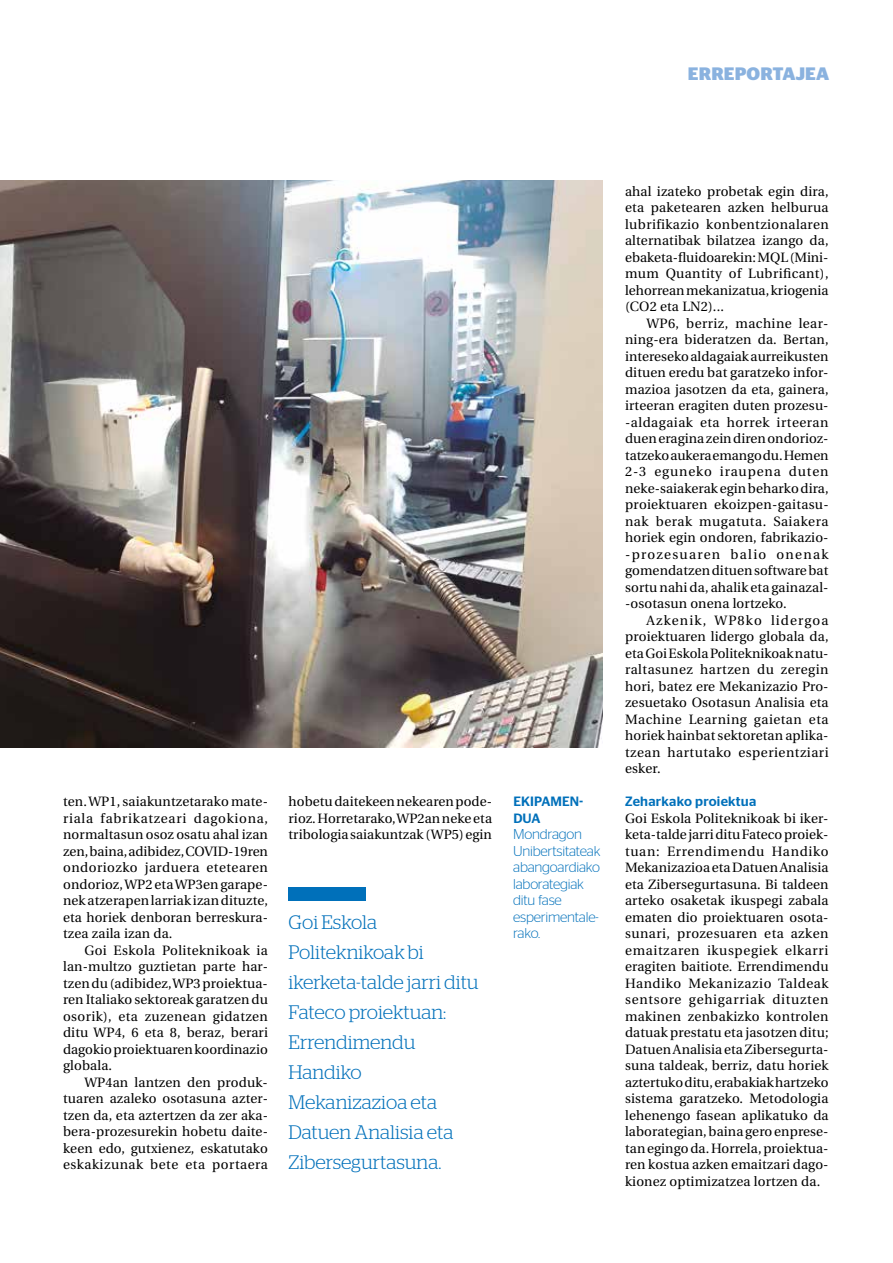
<style>
.page{position:relative;width:893px;height:1263px;background:#fff}
.page>*{position:absolute;margin:0;border:0;box-sizing:border-box;transform-origin:0 0}
.t1{font:300 19.5px/30px "Stag";color:#0070ba}
.t2{font:700 18px "Stag Sans";color:#8ab2df}
.t3{font:300 14.25px/16.5px "Stag Sans";letter-spacing:-.015em;color:#0070ba}
.t4{font:13.5px/16.5px "Utopia";letter-spacing:.01em;color:#000;text-align:justify}
.t5{font:500 13.5px/16.5px "Stag Sans";letter-spacing:.015em;color:#0070ba}
</style>
<div class="page">
<img style="left:0;top:180px;width:602px;height:568px">
<div style="left:289px;top:887px;width:77px;height:14px;background:#0070ba"></div>
<h2 class="t2" style="left:688px;top:63px;width:143px">ERREPORTAJEA</h2>
<p class="t4" style="left:63px;top:794px;width:206px">ten. WP1, saiakuntzetarako mate&shy;riala fabrikatzeari dagokiona, normaltasun osoz osatu ahal izan zen, baina, adibidez, COVID-19ren ondoriozko jarduera etetearen ondorioz, WP2 eta WP3en garape&shy;nek atzerapen larriak izan dituzte, eta horiek denboran berreskura&shy;tzea zaila izan da.</p>
<p class="t4" style="left:63px;top:942px;width:206px;text-indent:21px">Goi Eskola Politeknikoak ia lan-multzo guztietan parte har&shy;tzen du (adibidez, WP3 proiektua&shy;ren Italiako sektoreak garatzen du osorik), eta zuzenean gidatzen ditu WP4, 6 eta 8, beraz, berari dagokio proiektuaren koordinazio globala.</p>
<p class="t4" style="left:63px;top:1074px;width:206px;text-indent:21px">WP4an lantzen den produk&shy;tuaren azaleko osotasuna azter&shy;tzen da, eta aztertzen da zer aka&shy;bera-prozesurekin hobetu daite&shy;keen edo, gutxienez, eskatutako eskakizunak bete eta portaera</p>
<p class="t4" style="left:289px;top:794px;width:205px">hobetu daitekeen nekearen pode&shy;rioz. Horretarako, WP2an neke eta tribologia saiakuntzak (WP5) egin</p>
<p class="t5" style="left:513px;top:793px;width:71px">EKIPAMEN-<br>DUA</p>
<p class="t3" style="left:513px;top:826px;width:89px">Mondragon<br>Unibertsitateak abangoardiako laborategiak ditu fase esperimentale&shy;rako.</p>
<h1 class="t1" style="left:289px;top:907px;width:192px">Goi Eskola<br>Politeknikoak bi ikerketa-talde jarri ditu<br>Fateco proiektuan:<br>Errendimendu<br>Handiko<br>Mekanizazioa eta<br>Datuen Analisia eta<br>Zibersegurtasuna.</h1>
<p class="t4" style="left:625px;top:183px;width:205px">ahal izateko probetak egin dira, eta paketearen azken helburua lubrifikazio konbentzionalaren alternatibak bilatzea izango da, ebaketa-fluidoarekin: MQL (Mini&shy;mum Quantity of Lubrificant), lehorrean mekanizatua, kriogenia (CO2 eta LN2)...</p>
<p class="t4" style="left:625px;top:315px;width:205px;text-indent:21px">WP6, berriz, machine lear&shy;ning-era bideratzen da. Bertan, intereseko aldagaiak aurreikusten dituen eredu bat garatzeko infor&shy;mazioa jasotzen da eta, gainera, irteeran eragiten duten prozesu--aldagaiak eta horrek irteeran duen eragina zein diren ondorioz&shy;tatzeko aukera emango du. Hemen 2-3 eguneko iraupena duten neke-saiakerak egin beharko dira, proiektuaren ekoizpen-gaitasu&shy;nak berak mugatuta. Saiakera horiek egin ondoren, fabrikazio--prozesuaren balio onenak gomendatzen dituen software bat sortu nahi da, ahalik eta gainazal--osotasun onena lortzeko.</p>
<p class="t4" style="left:625px;top:612px;width:205px;text-indent:21px">Azkenik, WP8ko lidergoa proiektuaren lidergo globala da, eta Goi Eskola Politeknikoak natu&shy;raltasunez hartzen du zeregin hori, batez ere Mekanizazio Pro&shy;zesuetako Osotasun Analisia eta Machine Learning gaietan eta horiek hainbat sektoretan aplika&shy;tzean hartutako esperientziari esker.</p>
<p class="t5" style="left:625px;top:793px;width:133px">Zeharkako proiektua</p>
<p class="t4" style="left:625px;top:810px;width:205px">Goi Eskola Politeknikoak bi iker&shy;keta-talde jarri ditu Fateco proiek&shy;tuan: Errendimendu Handiko Mekanizazioa eta Datuen Analisia eta Zibersegurtasuna. Bi taldeen arteko osaketak ikuspegi zabala ematen dio proiektuaren osota&shy;sunari, prozesuaren eta azken emaitzaren ikuspegiek elkarri eragiten baitiote. Errendimendu Handiko Mekanizazio Taldeak sentsore gehigarriak dituzten makinen zenbakizko kontrolen datuak prestatu eta jasotzen ditu; Datuen Analisia eta Zibersegurta&shy;suna taldeak, berriz, datu horiek aztertuko ditu, erabakiak hartzeko sistema garatzeko. Metodologia lehenengo fasean aplikatuko da laborategian, baina gero enprese&shy;tan egingo da. Horrela, proiektua&shy;ren kostua azken emaitzari dago&shy;kionez optimizatzea lortzen da.</p>
</div>
